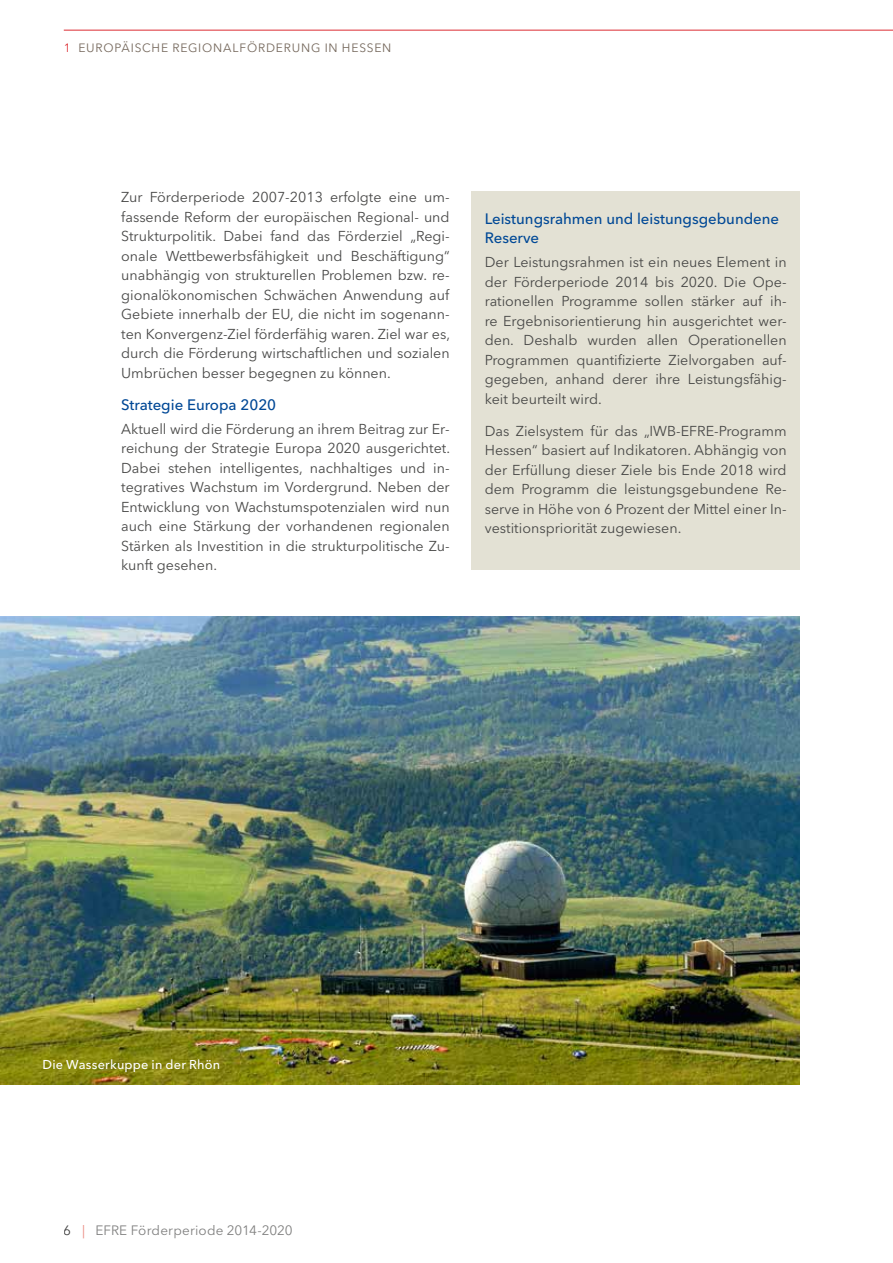
<style>
.page{position:relative;width:893px;height:1263px;background:#fff}
.page>*{position:absolute;margin:0;border:0;box-sizing:border-box;transform-origin:0 0}
.t1{font:500 15px/19.5px "Avenir Next LT Pro";color:#004896}
.t2{font:14.25px/19.5px "Avenir Next LT Pro";color:#484847;text-align:justify}
.t3{font:13.5px "Avenir Next LT Pro";letter-spacing:.01em;color:#565655}
.t4{font:500 12.75px "Avenir Next LT Pro";letter-spacing:.015em;color:#fff}
.t5{font:12px "Avenir Next LT Pro";letter-spacing:.07em;color:#75685c}
.s1{color:#dc2c32}
.s2{color:#000}
.s3{color:#e35f53}
</style>
<div class="page">
<hr style="left:64px;top:30px;width:829px;height:1px;background:#dc2c32">
<div style="left:471px;top:191px;width:328px;height:379px;background:#e3e1d4"></div>
<img style="left:0;top:617px;width:799px;height:467px">
<p class="t5" style="left:64px;top:40px;width:76px"><span class="s1">1</span> Europäische</p>
<p class="t5" style="left:172px;top:40px;width:16px">Regi</p>
<p class="t5" style="left:202px;top:40px;width:30px">onalf</p>
<p class="t5" style="left:247px;top:40px;width:21px">örderu</p>
<p class="t5" style="left:301px;top:40px;width:59px">ng in Hesse</p>
<p class="t5" style="left:382px;top:40px;width:11px">n</p>
<p class="t2" style="left:121px;top:187px;width:330px">Zur Förderperiode 2007-2013 erfolgte eine um&shy;fassende Reform der europäischen Regional- und Strukturpolitik. Dabei fand das Förderziel „Regi&shy;onale Wettbewerbsfähigkeit und Beschäftigung“ unabhängig von strukturellen Problemen bzw. re&shy;gionalökonomischen Schwächen Anwendung auf Gebiete innerhalb der EU, die nicht im sogenann&shy;ten Konvergenz-Ziel förderfähig waren. Ziel war es, durch die Förderung wirtschaftlichen und sozialen Umbrüchen besser begegnen zu können.</p>
<p class="t1" style="left:121px;top:395px;width:156px">Strategie Europa 2020</p>
<p class="t2" style="left:121px;top:419px;width:330px">Aktuell wird die Förderung an ihrem Beitrag zur Er&shy;reichung der Strategie Europa 2020 ausgerichtet.<br>Dabei stehen intelligentes, nachhaltiges und in&shy;tegratives Wachstum im Vordergrund. N eben der Entwicklung von Wachstumspotenzialen wird nun auch eine Stärkung der vorhandenen regionalen Stärken als Investition in die strukturpolitische Zu&shy;kunft gesehen.</p>
<p class="t1" style="left:485px;top:209px;width:296px">Leistungsrahmen und leistungsgebundene<br>Reserve</p>
<p class="t2" style="left:485px;top:252px;width:303px">Der Leistungsrahmen ist ein neues Element in der Förderperiode 2014 bis 2020. Die Ope&shy;rationellen Programme sollen stärker auf ih&shy;re Ergebnisorientierung hin ausgerichtet wer&shy;den. Deshalb wurden allen Operationellen Programmen quantifizierte Zielvorgaben auf&shy;gegeben, anhand derer ihre Leistungsfähig&shy;keit beurteilt wird.</p>
<p class="t2" style="left:485px;top:421px;width:303px">Das Zielsystem für das „IWB-EFRE-Programm Hessen“ basiert auf Indikatoren. Abhängig von der Erfüllung dieser Ziele bis Ende 2018 wird dem Programm die leistungsgebundene Re&shy;serve in Höhe von 6 Prozent der Mittel einer In&shy;vestitionspriorität zugewiesen.</p>
<p class="t4" style="left:43px;top:1056px;width:179px">Die Wasserkuppe in der Rhön</p>
<p class="t3" style="left:64px;top:1222px;width:230px"><span class="s2">6</span> <span class="s3">|</span> EFRE Förderperiode 2014-2020</p>
</div>
